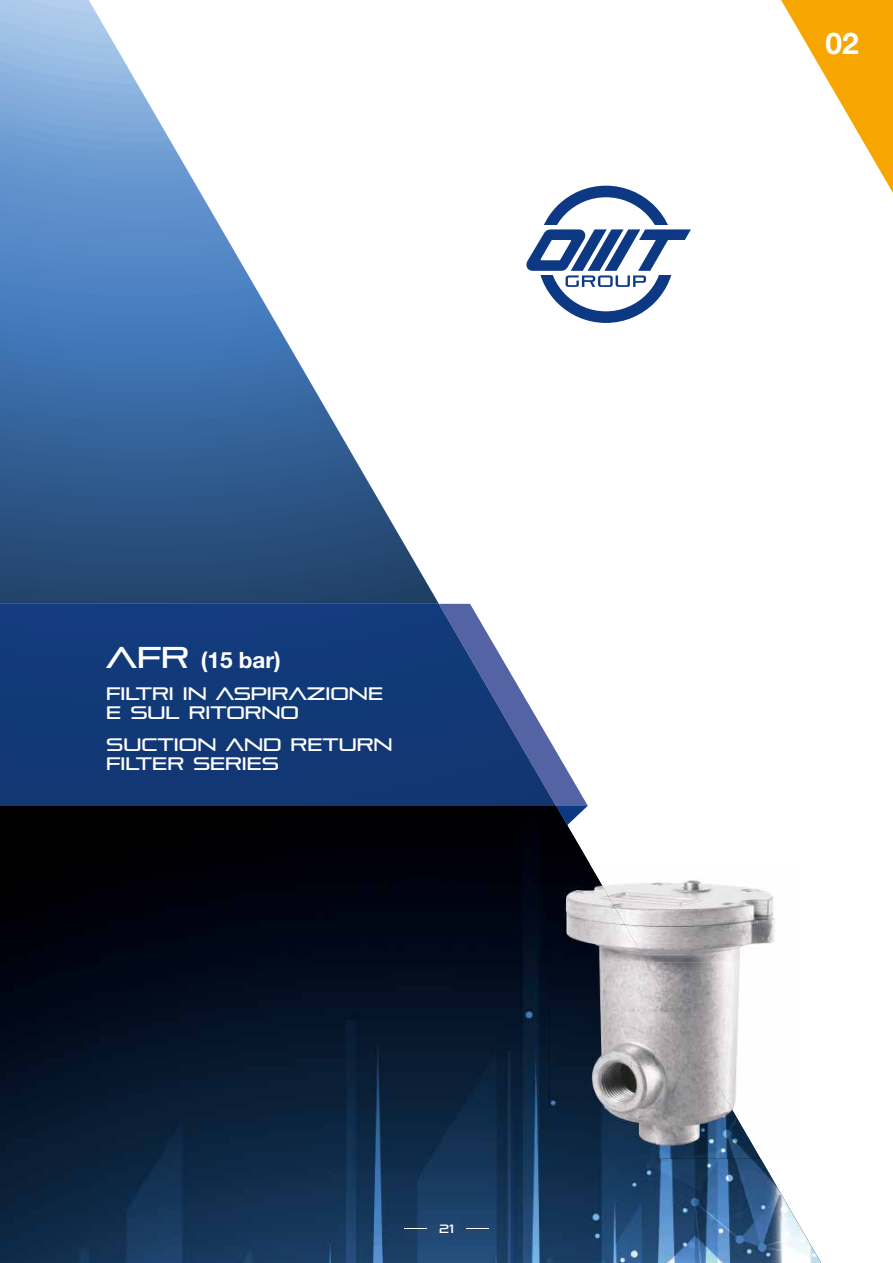
<style>
.page{position:relative;width:893px;height:1263px;background:#fff}
.page>*{position:absolute;margin:0;border:0;box-sizing:border-box;transform-origin:0 0}
.t1{font:700 30px "Helvetica Neue LT Std";color:#fff}
.t2{font:700 22.5px "Helvetica Neue LT Std";color:#fff}
.t3{font:18px/19.5px "Pirulen Rg";color:#fff}
.t4{font:12px "Pirulen Rg";color:#fff}
.s1{font-family:"Pirulen Rg";font-weight:400;font-size:30px}
</style>
<div class="page">
<svg style="left:821px;top:0;width:72px;height:193px"></svg>
<svg style="left:0;top:0;width:821px;height:604px"></svg>
<img style="left:0;top:806px;width:821px;height:457px">
<div style="left:0;top:604px;width:439px;height:202px;background:#123978"></div>
<svg style="left:439px;top:604px;width:149px;height:221px"></svg>
<img style="left:655px;top:864px;width:139px;height:98px">
<img style="left:675px;top:962px;width:119px;height:98px">
<img style="left:718px;top:1060px;width:76px;height:99px">
<img style="left:655px;top:937px;width:20px;height:39px">
<img style="left:708px;top:1011px;width:10px;height:56px">
<img style="left:549px;top:864px;width:106px;height:295px">
<img style="left:655px;top:976px;width:53px;height:183px">
<img style="left:708px;top:1067px;width:53px;height:92px">
<svg style="left:526px;top:186px;width:165px;height:137px"></svg>
<svg style="left:404px;top:1228px;width:22px;height:1px"></svg>
<svg style="left:467px;top:1228px;width:22px;height:1px"></svg>
<p class="t2" style="left:106px;top:646px;width:176px"><span class="s1">AFR</span> (15 bar)</p>
<p class="t3" style="left:106px;top:684px;width:278px">FILTRI IN ASPIRAZIONE<br>E SUL RITORNO</p>
<p class="t3" style="left:106px;top:735px;width:288px">SUCTION AND RETURN<br>FILTER SERIES</p>
<p class="t4" style="left:439px;top:1222px;width:16px">21</p>
<h1 class="t1" style="left:826px;top:25px;width:35px">02</h1>
</div>
